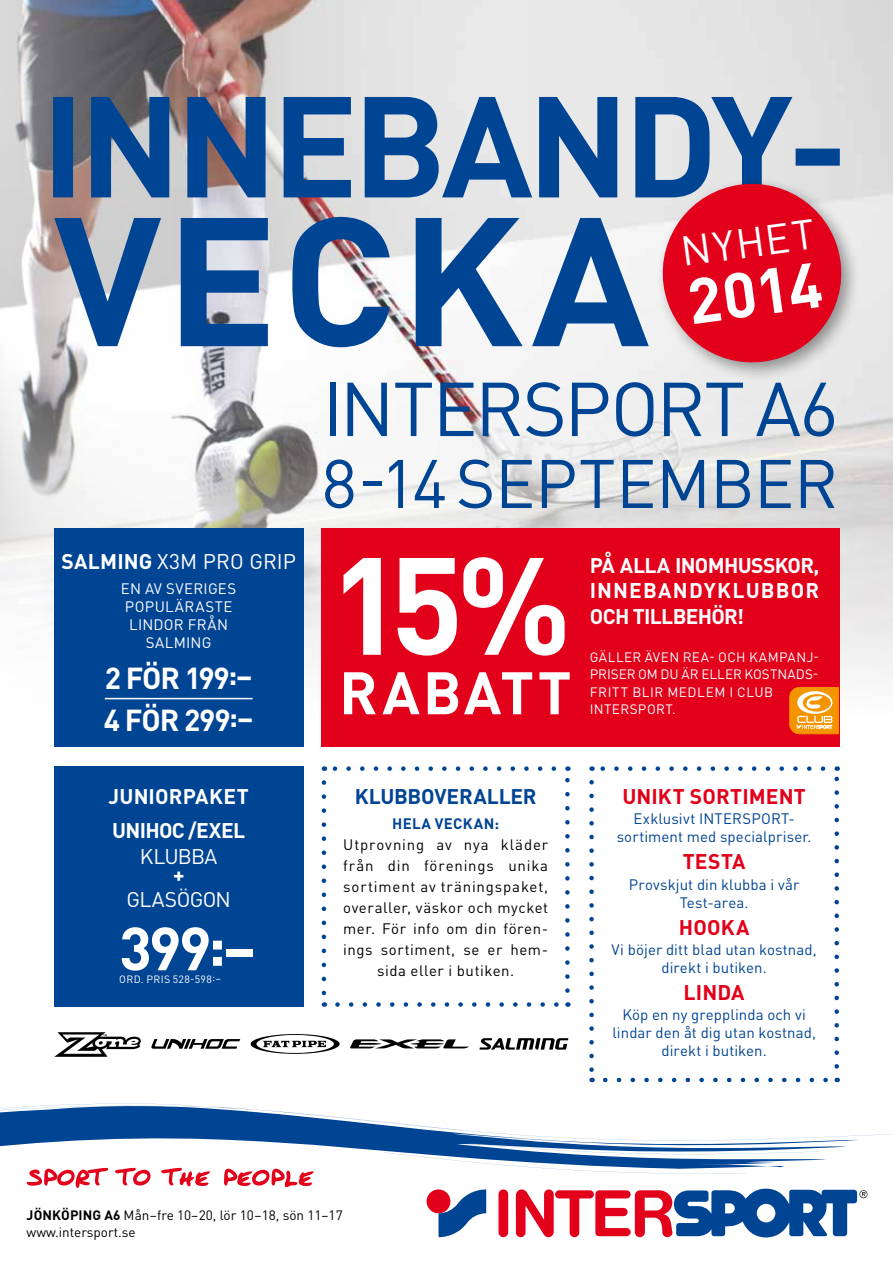
<style>
.page{position:relative;width:893px;height:1263px;background:#fff}
.page>*{position:absolute;margin:0;border:0;box-sizing:border-box;transform-origin:0 0}
.t1{font:75px "DIN Pro";letter-spacing:-.02em;color:#004494}
.t2{font:67.5px "DIN Pro";letter-spacing:-.01em;color:#004494}
.t3{font:700 63px "DIN Pro";color:#fff}
.t4{font:700 60px "DIN Pro";color:#fff}
.t5{font:41.25px "DIN Pro";color:#fff}
.t6{font:700 30px/42px "DIN Pro";letter-spacing:-.035em;color:#fff}
.t7{font:700 21px/25.2px "DIN Pro";letter-spacing:.005em;color:#fff;text-align:justify}
.t8{font:700 21px "DIN Pro";letter-spacing:.005em;color:#e2001a}
.t9{font:21px "DIN Pro";letter-spacing:-.025em;color:#fff}
.t10{font:700 21px "DIN Pro";letter-spacing:-.015em;color:#004494}
.t11{font:700 21px "DIN Pro";letter-spacing:-.035em;color:#fff}
.t12{font:15px/18px "DIN Pro";letter-spacing:.01em;color:#004494;text-align:center}
.t13{font:15px/21px "DIN Pro";letter-spacing:.05em;color:#000;text-align:center}
.t14{font:15px/18px "DIN Pro";letter-spacing:.035em;color:#fff}
.t15{font:700 15px "DIN Pro";letter-spacing:.025em;color:#004494}
.t16{font:13.5px/17.5px "DIN Pro";letter-spacing:.035em;color:#fff}
.t17{font:13.5px/18px "DIN Pro";color:#000}
.t18{font:10.5px "DIN Pro";letter-spacing:.03em;color:#fff}
.s1{font-weight:400}
.s2{font-weight:700}
</style>
<div class="page">
<img style="left:0;top:0;width:893px;height:719px">
<svg style="left:0;top:1103px;width:893px;height:134px"></svg>
<svg style="left:53px;top:97px;width:787px;height:100px;background:#6587b0"></svg>
<svg style="left:54px;top:217px;width:595px;height:130px"></svg>
<svg style="left:337px;top:1002px;width:222px;height:5px"></svg>
<svg style="left:332px;top:766px;width:222px;height:5px"></svg>
<svg style="left:322px;top:782px;width:4px;height:225px"></svg>
<svg style="left:565px;top:766px;width:5px;height:225px"></svg>
<svg style="left:605px;top:1078px;width:223px;height:4px"></svg>
<svg style="left:589px;top:782px;width:5px;height:300px"></svg>
<svg style="left:834px;top:766px;width:5px;height:300px"></svg>
<svg style="left:592px;top:766px;width:231px;height:5px"></svg>
<svg style="left:251px;top:1034px;width:89px;height:20px"></svg>
<svg style="left:151px;top:1039px;width:89px;height:10px"></svg>
<svg style="left:54px;top:1032px;width:87px;height:25px"></svg>
<svg style="left:350px;top:1039px;width:119px;height:9px"></svg>
<svg style="left:479px;top:1038px;width:89px;height:11px"></svg>
<div style="left:322px;top:529px;width:518px;height:218px;background:#e2001a"></div>
<svg style="left:343px;top:557px;width:222px;height:99px"></svg>
<svg style="left:344px;top:672px;width:226px;height:42px"></svg>
<svg style="left:789px;top:687px;width:50px;height:47px;background:#f5a83a"></svg>
<div style="left:655px;top:176px;width:206px;height:206px;background:#000;opacity:.4"></div>
<svg style="left:657px;top:178px;width:190px;height:190px;background:#da3f53"></svg>
<div style="left:54px;top:529px;width:250px;height:218px;background:#004494"></div>
<div style="left:54px;top:766px;width:250px;height:241px;background:#004494"></div>
<hr style="left:105px;top:698px;width:148px;height:1px;background:#fff">
<h3 class="t5" style="left:677px;top:224px;width:136px;rotate:-8deg">NYHET</h3>
<h3 class="t3" style="left:682px;top:260px;width:137px;rotate:-8deg">2014</h3>
<h3 class="t7" style="left:61px;top:548px;width:155px">SALMING <span class="s1">X3M pro</span></h3>
<h3 class="t9" style="left:249px;top:547px;width:13px">grip</h3>
<p class="t14" style="left:121px;top:579px;width:65px">En av Sveriges popu</p>
<p class="t14" style="left:165px;top:597px;width:30px">läraste</p>
<p class="t14" style="left:129px;top:615px;width:98px">lin dor från</p>
<p class="t14" style="left:146px;top:633px;width:38px">salming</p>
<h3 class="t6" style="left:104px;top:656px;width:151px">2 FÖR 199:–<br>4 FÖR 299:–</h3>
<h3 class="t7" style="left:109px;top:783px;width:142px">JUNIORPAKET</h3>
<h3 class="t11" style="left:112px;top:816px;width:134px">UNIHOC /EXEL</h3>
<h3 class="t9" style="left:140px;top:842px;width:77px">klu bba</h3>
<h3 class="t7" style="left:173px;top:860px;width:13px">+</h3>
<h3 class="t9" style="left:126px;top:885px;width:77px">glasögon</h3>
<h3 class="t4" style="left:119px;top:908px;width:138px">399 –</h3>
<p class="t18" style="left:119px;top:972px;width:34px">ord. pris</p>
<p class="t18" style="left:173px;top:972px;width:50px">528-598:–</p>
<h3 class="t4" style="left:207px;top:903px;width:20px">:</h3>
<h1 class="t1" style="left:322px;top:358px;width:518px">INTERSPORT A6</h1>
<h2 class="t2" style="left:322px;top:438px;width:300px">8-14 SEPtem</h2>
<h2 class="t2" style="left:710px;top:438px;width:82px">ber</h2>
<h3 class="t10" style="left:355px;top:782px;width:183px">KLUBBOVERALLER</h3>
<p class="t15" style="left:392px;top:813px;width:108px">HELA VECKAN:</p>
<p class="t13" style="left:343px;top:834px;width:206px">Utprovning av nya kläder från din förenings unika sortiment av träningspaket, overaller, väskor och mycket mer. För info om din fören&shy;ings sortiment, se er hem&shy;sida eller i butiken.</p>
<h3 class="t7" style="left:590px;top:552px;width:44px">PÅ ALLA</h3>
<h3 class="t7" style="left:590px;top:552px;width:231px;text-indent:85px">INOMHUSSKOR, INNEBANDYKLUBBOR OCH TILLBEHÖR!</h3>
<p class="t16" style="left:590px;top:647px;width:73px">Gäller även</p>
<p class="t16" style="left:683px;top:647px;width:87px">REA- och Kampan</p>
<p class="t16" style="left:807px;top:647px;width:14px">j-</p>
<p class="t16" style="left:590px;top:665px;width:9px">priser</p>
<p class="t16" style="left:638px;top:665px;width:116px">om du är eller kostna</p>
<p class="t16" style="left:796px;top:665px;width:24px">ds-</p>
<p class="t16" style="left:590px;top:682px;width:9px">fritt</p>
<p class="t16" style="left:590px;top:682px;width:183px;text-indent:43px">blir medlem i CLUB<br>INTERSPORT.</p>
<h3 class="t8" style="left:622px;top:782px;width:185px">UNIKT SORTIMENT</h3>
<p class="t12" style="left:617px;top:809px;width:196px">Exklusivt INTERSPORT&shy;sortiment med specialpriser.</p>
<h3 class="t8" style="left:683px;top:847px;width:64px">TESTA</h3>
<p class="t12" style="left:629px;top:874px;width:172px">Provskjut din klubba i vår<br>Test-area.</p>
<h3 class="t8" style="left:679px;top:913px;width:72px">HOOKA</h3>
<p class="t12" style="left:612px;top:940px;width:207px">Vi böjer ditt blad utan kostnad, direkt i butiken.</p>
<h3 class="t8" style="left:684px;top:978px;width:63px">LINDA</h3>
<p class="t12" style="left:612px;top:1005px;width:205px">Köp en ny grepplinda och vi lindar den åt dig utan kostnad, direkt i butiken.</p>
<p class="t17" style="left:27px;top:1205px;width:318px"><span class="s2">JÖNKÖPING A6</span> Mån–fre 10–20, lör 10–18, sön 11–17 www.intersport.se</p>
</div>
